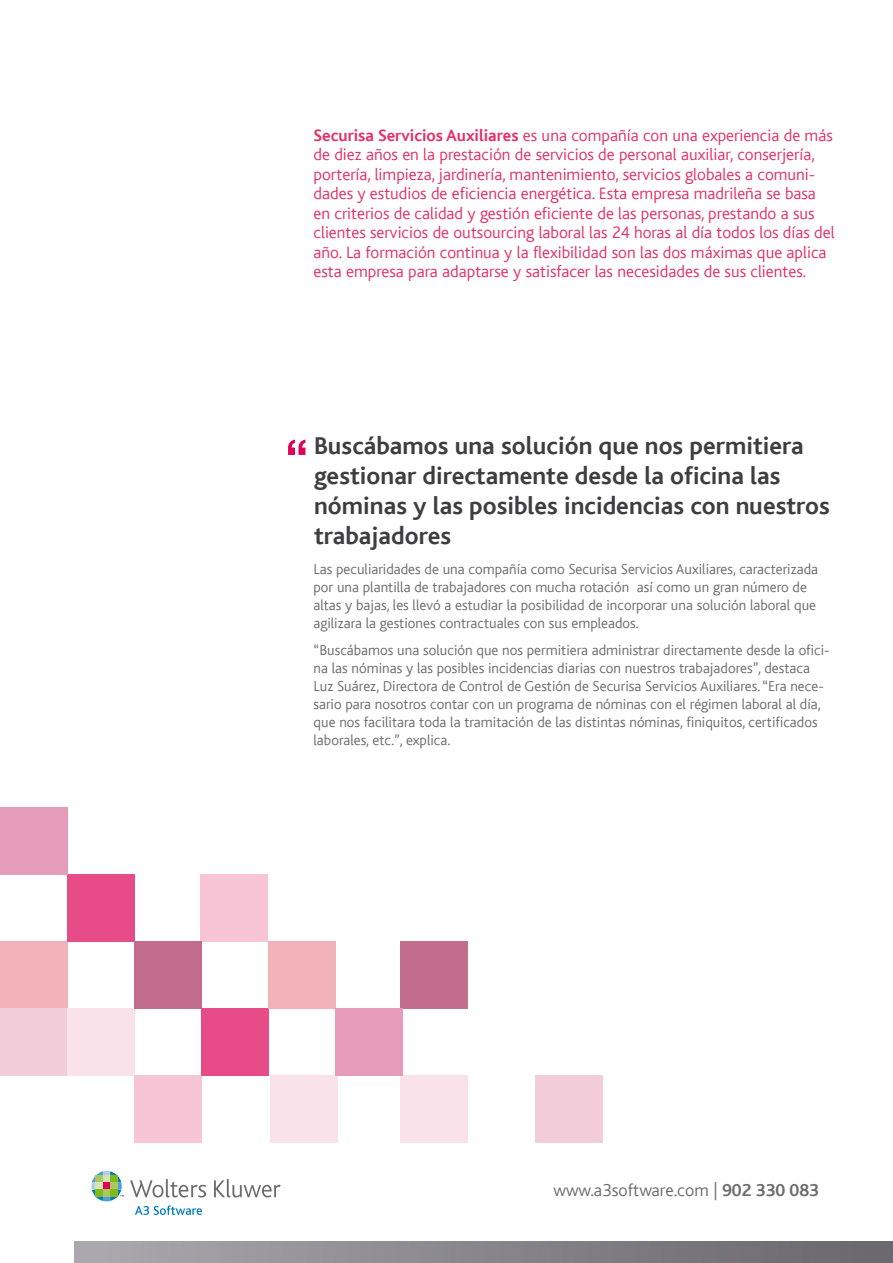
<style>
.page{position:relative;width:893px;height:1263px;background:#fff}
.page>*{position:absolute;margin:0;border:0;box-sizing:border-box;transform-origin:0 0}
.t1{font:700 25.5px/30.2px "Bliss";color:#3e3d40}
.t2{font:300 18px "Bliss";color:#6b6c6e}
.t3{font:300 17.25px/19.5px "Bliss";color:#e13166}
.t4{font:300 15px/18px "Bliss";color:#6b6c6e}
.s1{font-weight:700}
</style>
<div class="page">
<div style="left:74px;top:1242px;width:819px;height:21px;background:linear-gradient(to right,#aaa8ae,#67656c)"></div>
<svg style="left:135px;top:1205px;width:67px;height:10px"></svg>
<svg style="left:91px;top:1171px;width:33px;height:30px"></svg>
<svg style="left:130px;top:1179px;width:76px;height:18px"></svg>
<svg style="left:214px;top:1179px;width:67px;height:18px"></svg>
<svg style="left:288px;top:440px;width:17px;height:15px"></svg>
<div style="left:0;top:941px;width:67px;height:68px;background:#f1b2b9"></div>
<div style="left:0;top:1008px;width:67px;height:67px;background:#f3ceda"></div>
<div style="left:67px;top:1008px;width:67px;height:67px;background:#f9e2ea"></div>
<div style="left:270px;top:1075px;width:67px;height:68px;background:#f9e2ea"></div>
<div style="left:401px;top:1075px;width:67px;height:68px;background:#f9e2ea"></div>
<div style="left:536px;top:1075px;width:67px;height:68px;background:#f3ceda"></div>
<div style="left:134px;top:1075px;width:68px;height:68px;background:#f7c5d6"></div>
<div style="left:67px;top:874px;width:67px;height:68px;background:#e74c89"></div>
<div style="left:201px;top:874px;width:67px;height:68px;background:#f7c5d6"></div>
<div style="left:134px;top:941px;width:68px;height:68px;background:#c36d8c"></div>
<div style="left:202px;top:1008px;width:67px;height:67px;background:#e74c89"></div>
<div style="left:269px;top:941px;width:67px;height:68px;background:#f1b2b9"></div>
<div style="left:401px;top:941px;width:67px;height:68px;background:#c36d8c"></div>
<div style="left:336px;top:1008px;width:67px;height:67px;background:#e59bb9"></div>
<div style="left:0;top:807px;width:67px;height:67px;background:#e59bb9"></div>
<p class="t3" style="left:314px;top:126px;width:523px"><span class="s1">Securisa Servicios Auxiliares</span> es una compañía con una experiencia de más de diez años en la prestación de servicios de personal auxiliar, conserjería, portería, limpieza, jardinería, mantenimiento, servicios globales a comuni&shy;dades y estudios de eficiencia energética. Esta empresa madrileña se basa en criterios de calidad y gestión eficiente de las personas, prestando a sus clientes servicios de outsourcing laboral las 24 horas al día todos los días del año. La formación continua y la flexibilidad son las dos máximas que aplica esta empresa para adaptarse y satisfacer las necesidades de sus clientes.</p>
<h1 class="t1" style="left:314px;top:431px;width:517px">Buscábamos una solución que nos permitiera gestionar directamente desde la oficina las nóminas y las posibles incidencias con nuestros trabajadores</h1>
<p class="t4" style="left:314px;top:561px;width:506px">Las peculiaridades de una compañía como Securisa Servicios Auxiliares, caracterizada por una plantilla de trabajadores con mucha rotación así como un gran número de altas y bajas, les llevó a estudiar la posibilidad de incorporar una solución laboral que agilizara la gestiones contractuales con sus empleados.</p>
<p class="t4" style="left:314px;top:641px;width:518px">“Buscábamos una solución que nos permitiera administrar directamente desde la ofici&shy;na las nóminas y las posibles incidencias diarias con nuestros trabajadores”, destaca Luz Suárez, Directora de Control de Gestión de Securisa Servicios Auxiliares. “Era nece&shy;sario para nosotros contar con un programa de nóminas con el régimen laboral al día, que nos facilitara toda la tramitación de las distintas nóminas, finiquitos, certificados laborales, etc.”, explica.</p>
<p class="t2" style="left:553px;top:1181px;width:267px">www.a3software.com | <span class="s1">902 330 083</span></p>
</div>
